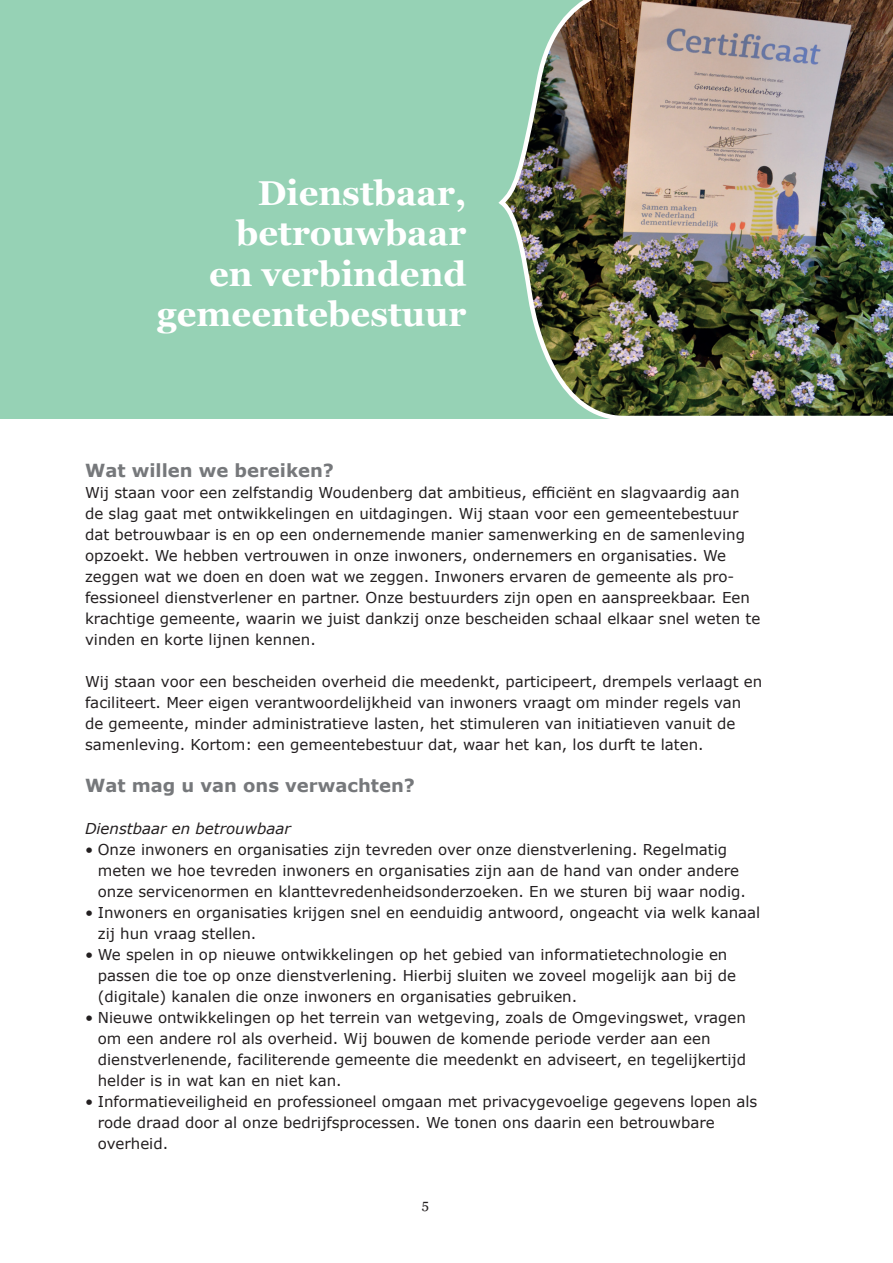
<style>
.page{position:relative;width:893px;height:1263px;background:#fff}
.page>*{position:absolute;margin:0;border:0;box-sizing:border-box;transform-origin:0 0}
.t1{font:700 34.5px/40.5px "Georgia";color:#fff;text-align:right}
.t2{font:700 18px "Verdana";color:#76787b}
.t3{font:15px/21px "Verdana";color:#231f20}
.t4{font:italic 15px "Verdana";color:#231f20}
.t5{font:13.5px "Georgia";color:#231f20}
</style>
<div class="page">
<div style="left:0;top:0;width:893px;height:418px;background:#96d2b5"></div>
<img style="left:495px;top:0;width:398px;height:419px">
<h1 class="t1" style="left:157px;top:171px;width:311px">Dienstbaar, betrouwbaar<br>en verbindend gemeentebestuur</h1>
<p class="t2" style="left:85px;top:459px;width:250px">Wat willen we bereiken?</p>
<p class="t3" style="left:85px;top:482px;width:677px">Wij staan voor een zelfstandig Woudenberg dat ambitieus, efficiënt en slagvaardig aan de slag gaat met ontwikkelingen en uitdagingen. Wij staan voor een gemeentebestuur dat betrouwbaar is en op een ondernemende manier samenwerking en de samenleving opzoekt. We hebben vertrouwen in onze inwoners, ondernemers en organisaties. We zeggen wat we doen en doen wat we zeggen. Inwoners ervaren de gemeente als pro&shy;fessioneel dienstverlener en partner. Onze bestuurders zijn open en aanspreekbaar. Een krachtige gemeente, waarin we juist dankzij onze bescheiden schaal elkaar snel weten te vinden en korte lijnen kennen.</p>
<p class="t3" style="left:85px;top:671px;width:679px">Wij staan voor een bescheiden overheid die meedenkt, participeert, drempels verlaagt en faciliteert. Meer eigen verantwoordelijkheid van inwoners vraagt om minder regels van de gemeente, minder administratieve lasten, het stimuleren van initiatieven vanuit de samenleving. Kortom: een gemeentebestuur dat, waar het kan, los durft te laten.</p>
<p class="t2" style="left:85px;top:774px;width:331px">Wat mag u van ons verwachten?</p>
<p class="t4" style="left:85px;top:819px;width:207px">Dienstbaar en betrouwbaar</p>
<p class="t3" style="left:98px;top:839px;width:650px;text-indent:-13px">• Onze inwoners en organisaties zijn tevreden over onze dienstverlening. Regelmatig meten we hoe tevreden inwoners en organisaties zijn aan de hand van onder andere onze servicenormen en klanttevredenheidsonderzoeken. En we sturen bij waar nodig.</p>
<p class="t3" style="left:98px;top:902px;width:664px;text-indent:-13px">• Inwoners en organisaties krijgen snel en eenduidig antwoord, ongeacht via welk kanaal zij hun vraag stellen.</p>
<p class="t3" style="left:98px;top:944px;width:640px;text-indent:-13px">• We spelen in op nieuwe ontwikkelingen op het gebied van informatietechnologie en passen die toe op onze dienstverlening. Hierbij sluiten we zoveel mogelijk aan bij de (digitale) kanalen die onze inwoners en organisaties gebruiken.</p>
<p class="t3" style="left:98px;top:1007px;width:650px;text-indent:-13px">• Nieuwe ontwikkelingen op het terrein van wetgeving, zoals de Omgevingswet, vragen om een andere rol als overheid. Wij bouwen de komende periode verder aan een dienstverlenende, faciliterende gemeente die meedenkt en adviseert, en tegelijkertijd helder is in wat kan en niet kan.</p>
<p class="t3" style="left:98px;top:1091px;width:661px;text-indent:-13px">• Informatieveiligheid en professioneel omgaan met privacygevoelige gegevens lopen als rode draad door al onze bedrijfsprocessen. We tonen ons daarin een betrouwbare overheid.</p>
<p class="t5" style="left:422px;top:1195px;width:9px">5</p>
</div>
